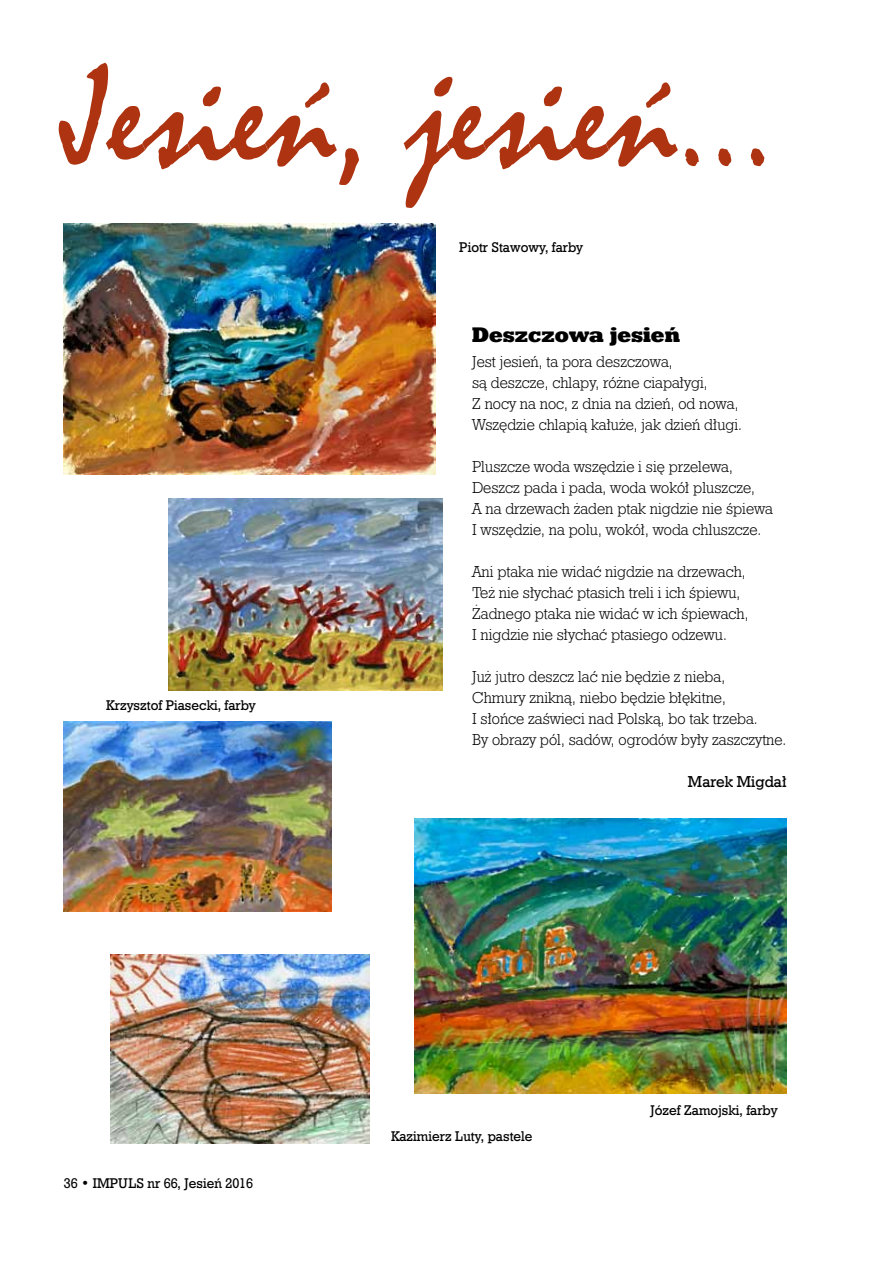
<style>
.page{position:relative;width:893px;height:1263px;background:#fff}
.page>*{position:absolute;margin:0;border:0;box-sizing:border-box;transform-origin:0 0}
.t1{font:147.75px "Mistral";color:#ad3311}
.t2{font:18px "Geo Slb 712 X Bd PL";color:#000}
.t3{font:13.5px/21px "Geo Slb 712 Lt PL";color:#000}
.t4{font:13.5px "Geo Slb 712 Md PL";color:#000}
.t5{font:12px "Geo Slb 712 Md PL";color:#000}
</style>
<div class="page">
<img style="left:64px;top:223px;width:372px;height:251px">
<img style="left:415px;top:819px;width:372px;height:274px">
<img style="left:169px;top:499px;width:273px;height:191px">
<img style="left:64px;top:722px;width:267px;height:190px">
<img style="left:111px;top:954px;width:259px;height:190px">
<h1 class="t1" style="left:64px;top:29px;width:713px">Jesień, jesień…</h1>
<p class="t5" style="left:106px;top:697px;width:151px">Krzysztof Piasecki, farby</p>
<p class="t5" style="left:64px;top:1174px;width:191px">36 • IMPULS nr 66, Jesień 2016</p>
<p class="t5" style="left:459px;top:239px;width:125px">Piotr Stawowy, farby</p>
<h2 class="t2" style="left:472px;top:322px;width:209px">Deszczowa jesień</h2>
<p class="t3" style="left:472px;top:351px;width:271px">Jest jesień, ta pora deszczowa,<br>są deszcze, chlapy, różne ciapałygi,<br>Z nocy na noc, z dnia na dzień, od nowa, Wszędzie chlapią kałuże, jak dzień długi.</p>
<p class="t3" style="left:472px;top:456px;width:302px">Pluszcze woda wszędzie i się przelewa, Deszcz pada i pada, woda wokół pluszcze,<br>A na drzewach żaden ptak nigdzie nie śpiewa I wszędzie, na polu, wokół, woda chluszcze.</p>
<p class="t3" style="left:472px;top:561px;width:278px">Ani ptaka nie widać nigdzie na drzewach, Też nie słychać ptasich treli i ich śpiewu, Żadnego ptaka nie widać w ich śpiewach, I nigdzie nie słychać ptasiego odzewu.</p>
<p class="t3" style="left:472px;top:666px;width:316px">Już jutro deszcz lać nie będzie z nieba,<br>Chmury znikną, niebo będzie błękitne,<br>I słońce zaświeci nad Polską, bo tak trzeba.<br>By obrazy pól, sadów, ogrodów były zaszczytne.</p>
<p class="t4" style="left:688px;top:771px;width:100px">Marek Migdał</p>
<p class="t5" style="left:391px;top:1127px;width:143px">Kazimierz Luty, pastele</p>
<p class="t5" style="left:651px;top:1102px;width:128px">Józef Zamojski, farby</p>
</div>
